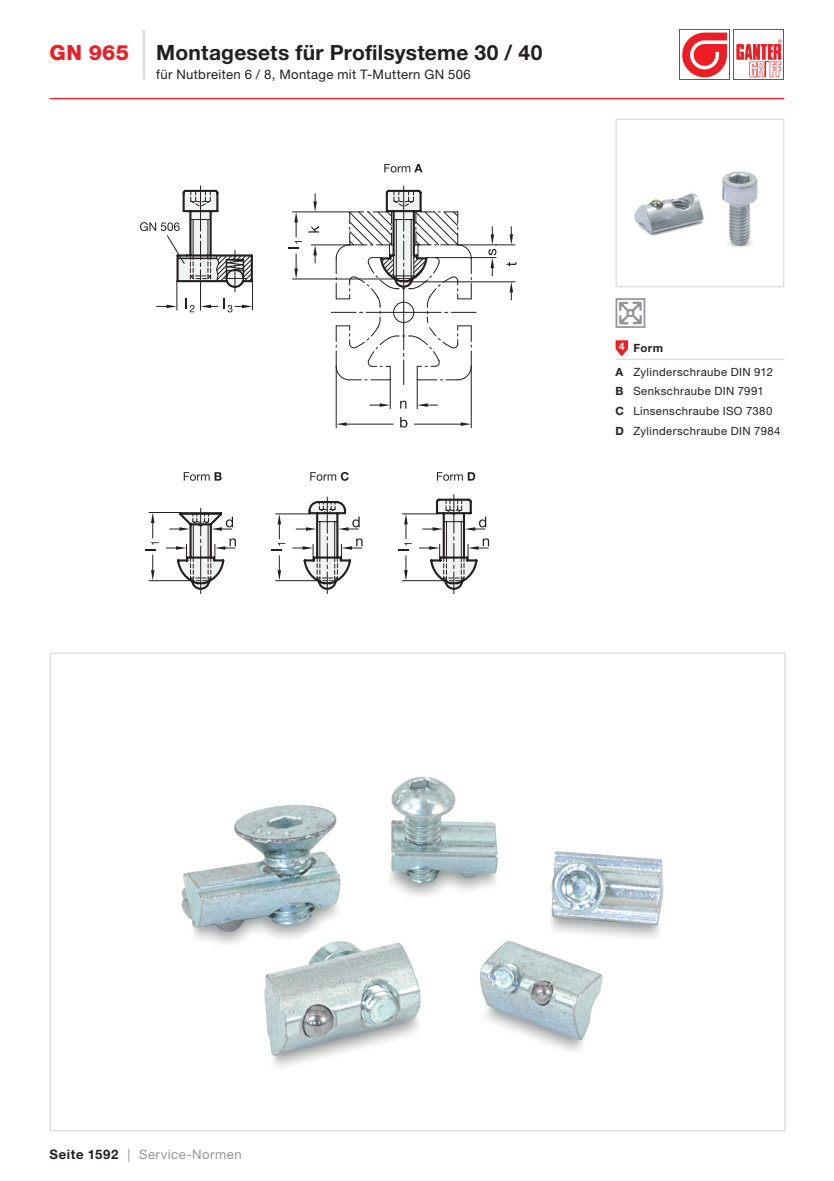
<style>
.page{position:relative;width:834px;height:1181px;background:#fff}
.page>*{position:absolute;margin:0;border:0;box-sizing:border-box;transform-origin:0 0}
.t1{font:700 21px "Helvetica Neue LTW1 G";letter-spacing:.01em;color:#231f20}
.t2{font:800 21px "Helvetica Neue LT Pro";color:#ee1d23}
.t3{font:13.12px "Helvetica Neue LTW1 G";letter-spacing:.025em;color:#231f20}
.t4{font:13.12px "Helvetica Neue LTW1 G";letter-spacing:.04em;color:#939598}
.t5{font:11.38px/19.8px "Helvetica Neue LTW1 G";letter-spacing:.035em;color:#231f20}
.s1{font-weight:700}
.s2{font-weight:700;color:#231f20}
</style>
<div class="page">
<hr style="left:142px;top:30px;width:3px;height:30px;background:#dcdddf">
<hr style="left:142px;top:60px;width:3px;height:19px;background:#dcdddf">
<svg style="left:509px;top:282px;width:4px;height:18px"></svg>
<hr style="left:403px;top:281px;width:112px;height:1px;background:#231f20">
<hr style="left:149px;top:580px;width:44px;height:1px;background:#231f20">
<hr style="left:149px;top:512px;width:31px;height:1px;background:#231f20">
<hr style="left:435px;top:257px;width:61px;height:1px;background:#231f20">
<hr style="left:457px;top:244px;width:39px;height:1px;background:#231f20">
<svg style="left:145px;top:512px;width:13px;height:69px"></svg>
<svg style="left:488px;top:227px;width:28px;height:49px"></svg>
<svg style="left:384px;top:164px;width:38px;height:8px"></svg>
<svg style="left:166px;top:528px;width:9px;height:54px"></svg>
<hr style="left:200px;top:186px;width:1px;height:45px;background:#231f20">
<svg style="left:478px;top:516px;width:11px;height:34px"></svg>
<svg style="left:140px;top:222px;width:35px;height:87px"></svg>
<svg style="left:175px;top:189px;width:303px;height:402px"></svg>
<hr style="left:633px;top:359px;width:151px;height:1px;background:#dcdddf">
<svg style="left:615px;top:340px;width:18px;height:20px"></svg>
<img style="left:634px;top:171px;width:124px;height:77px">
<div style="left:615px;top:119px;width:169px;height:168px;border:1px solid #dcdddf"></div>
<img style="left:181px;top:776px;width:483px;height:291px">
<svg style="left:615px;top:298px;width:30px;height:30px"></svg>
<hr style="left:50px;top:98px;width:734px;height:1px;background:#ee1d23">
<div style="left:679px;top:30px;width:50px;height:50px;background:#ee1d23"></div>
<svg style="left:680px;top:30px;width:49px;height:49px"></svg>
<svg style="left:682px;top:33px;width:44px;height:44px"></svg>
<div style="left:733px;top:30px;width:51px;height:50px;background:#ee1d23"></div>
<div style="left:734px;top:30px;width:49px;height:49px;background:#fff"></div>
<svg style="left:736px;top:39px;width:46px;height:38px"></svg>
<h1 class="t2" style="left:50px;top:40px;width:81px">GN 965</h1>
<h1 class="t1" style="left:156px;top:39px;width:387px">Montagesets für Profilsysteme 30 / 40</h1>
<p class="t3" style="left:156px;top:67px;width:316px">für Nutbreiten 6 / 8, Montage mit T-Muttern GN 506</p>
<p class="t5" style="left:615px;top:337px;width:159px;line-height:23.3px"><sup>4</sup> <span class="s1">Form<br>A</span> Zylinderschraube DIN 912</p>
<p class="t5" style="left:615px;top:381px;width:166px"><span class="s1">B</span> Senkschraube DIN 7991<br><span class="s1">C</span> Linsenschraube ISO 7380<br><span class="s1">D</span> Zylinderschraube DIN 7984</p>
<p class="t4" style="left:50px;top:1146px;width:193px"><span class="s2">Seite 1592</span> | Service-Normen</p>
</div>
